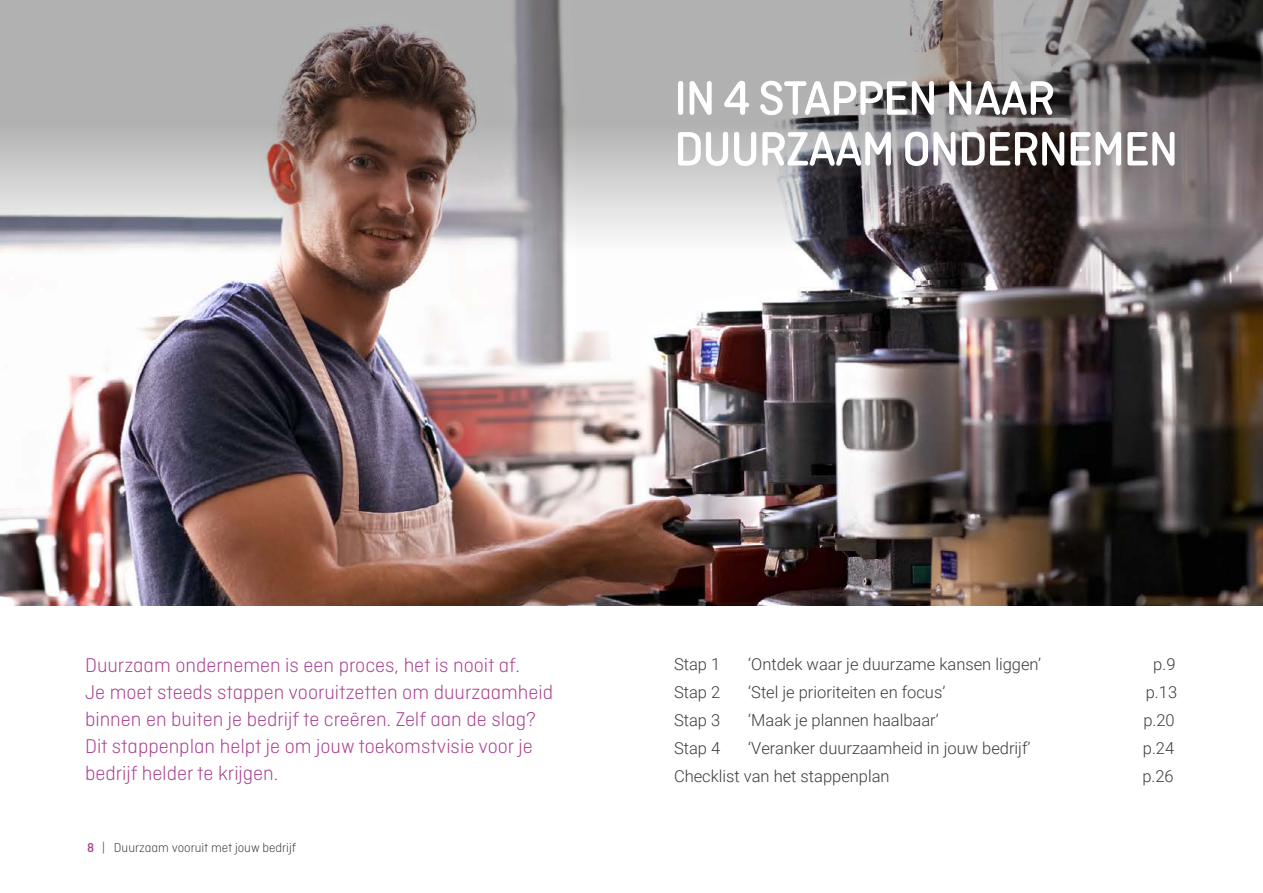
<style>
.page{position:relative;width:1263px;height:893px;background:#fff}
.page>*{position:absolute;margin:0;border:0;box-sizing:border-box;transform-origin:0 0}
.t1{font:500 50.85px/50.8px "Ciutadella Rounded";letter-spacing:-.03em;color:#fff}
.t2{font:300 21px/27px "Ciutadella Rounded";color:#a84191}
.t3{font:300 16.5px "Roboto";color:#3c3c3b}
.t4{font:300 13.5px "Ciutadella Rounded";color:#3c3c3b}
.s1{font-weight:500;color:#a84191}
</style>
<div class="page">
<img style="left:0;top:296px;width:1263px;height:310px">
<img style="left:0;top:0;width:1263px;height:296px">
<h1 class="t1" style="left:674px;top:73px;width:506px">IN 4 STAPPEN NAAR<br>DUURZAAM ONDERNEMEN</h1>
<p class="t2" style="left:85px;top:651px;width:470px">Duurzaam ondernemen is een proces, het is nooit af.<br>Je moet steeds stappen vooruitzetten om duurzaamheid binnen en buiten je bedrijf te creëren. Zelf aan de slag?<br>Dit stappenplan helpt je om jouw toekomstvisie voor je bedrijf helder te krijgen.</p>
<p class="t4" style="left:87px;top:840px;width:210px"><span class="s1">8</span> | Duurzaam vooruit met jouw bedrijf</p>
<p class="t3" style="left:674px;top:653px;width:48px">Stap 1</p>
<p class="t3" style="left:748px;top:653px;width:294px">‘Ontdek waar je duurzame kansen liggen’</p>
<p class="t3" style="left:1153px;top:653px;width:24px">p.9</p>
<p class="t3" style="left:674px;top:681px;width:48px">Stap 2</p>
<p class="t3" style="left:748px;top:681px;width:198px">‘Stel je prioriteiten en focus’</p>
<p class="t3" style="left:1146px;top:681px;width:33px">p.13</p>
<p class="t3" style="left:674px;top:709px;width:48px">Stap 3</p>
<p class="t3" style="left:748px;top:709px;width:192px">‘Maak je plannen haalbaar’</p>
<p class="t3" style="left:1143px;top:709px;width:33px">p.20</p>
<p class="t3" style="left:674px;top:737px;width:48px">Stap 4</p>
<p class="t3" style="left:748px;top:737px;width:284px">‘Veranker duurzaamheid in jouw bedrijf’</p>
<p class="t3" style="left:1143px;top:737px;width:33px">p.24</p>
<p class="t3" style="left:674px;top:765px;width:217px">Checklist van het stappenplan</p>
<p class="t3" style="left:1142px;top:765px;width:33px">p.26</p>
</div>
